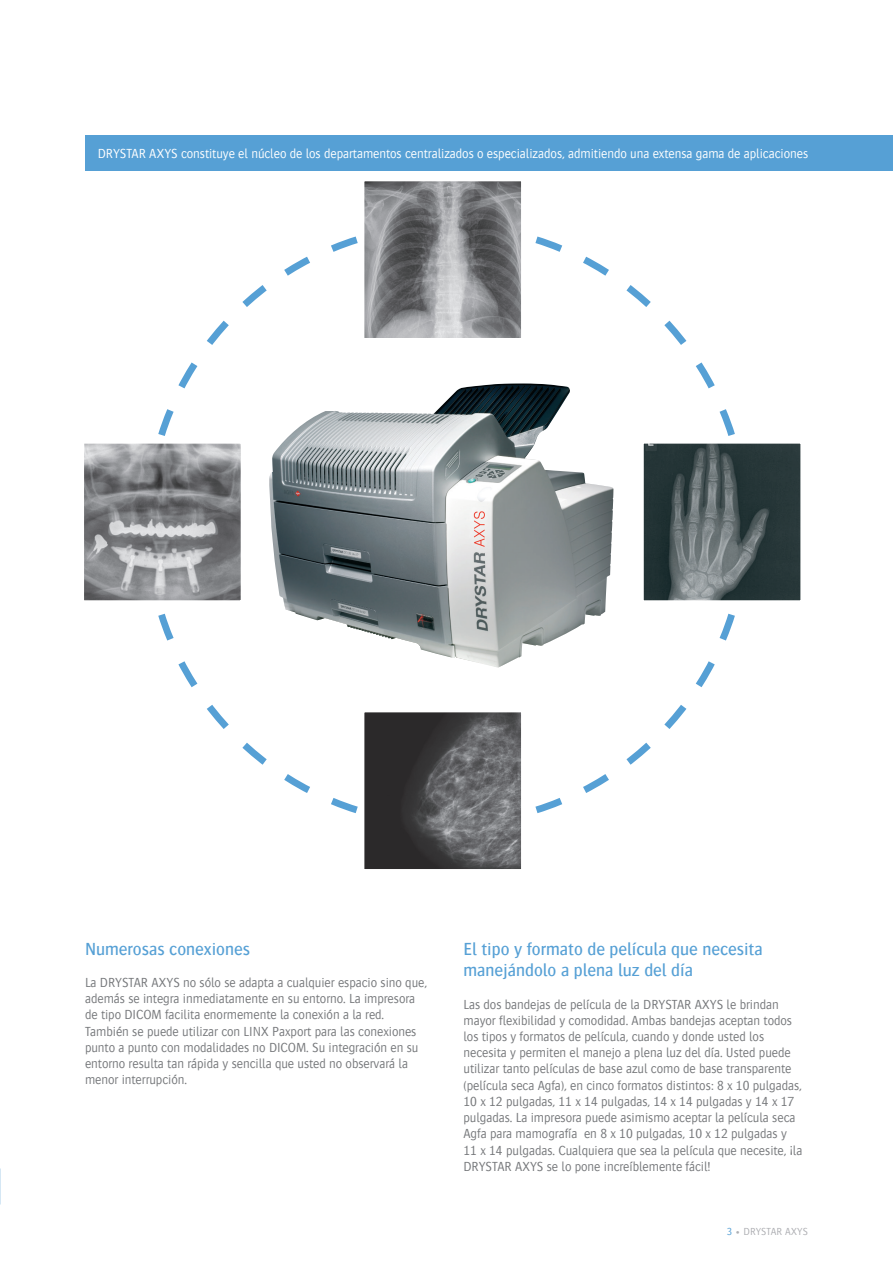
<style>
.page{position:relative;width:893px;height:1263px;background:#fff}
.page>*{position:absolute;margin:0;border:0;box-sizing:border-box;transform-origin:0 0}
.t1{font:500 18px/21.6px "Bosis For Agfa";color:#56a0d5}
.t2{font:300 13.5px/16.2px "Bosis For Agfa";letter-spacing:-.005em;color:#76787b}
.t3{font:300 13.5px "Bosis For Agfa";letter-spacing:-.005em;color:#fff}
.t4{font:300 10.5px "Bosis For Agfa";color:#aeafb3}
.s1{color:#56a0d5}
</style>
<div class="page">
<div style="left:85px;top:135px;width:808px;height:35px;background:#56a0d5"></div>
<svg style="left:158px;top:236px;width:577px;height:577px"></svg>
<img style="left:269px;top:384px;width:274px;height:283px">
<img style="left:366px;top:183px;width:154px;height:154px">
<div style="left:362px;top:179px;width:162px;height:162px;border:3px solid #fff"></div>
<img style="left:645px;top:445px;width:154px;height:154px">
<div style="left:641px;top:441px;width:162px;height:162px;border:3px solid #fff"></div>
<img style="left:85px;top:445px;width:154px;height:154px">
<div style="left:81px;top:441px;width:162px;height:162px;border:3px solid #fff"></div>
<img style="left:366px;top:714px;width:154px;height:154px">
<div style="left:362px;top:710px;width:162px;height:162px;border:3px solid #fff"></div>
<p class="t3" style="left:98px;top:146px;width:712px">DRYSTAR AXYS constituye el núcleo de los departamentos centralizados o especializados, admitiendo una extensa gama de aplicaciones</p>
<h1 class="t1" style="left:85px;top:938px;width:167px">Numerosas conexiones</h1>
<p class="t2" style="left:85px;top:974px;width:344px">La DRYSTAR AXYS no sólo se adapta a cualquier espacio sino que, además se integra inmediatamente en su entorno. La impresora de tipo DICOM facilita enormemente la conexión a la red.<br>También se puede utilizar con LINX Paxport para las conexiones punto a punto con modalidades no DICOM. Su integración en su entorno resulta tan rápida y sencilla que usted no observará la menor interrupción.</p>
<h1 class="t1" style="left:463px;top:938px;width:301px">El tipo y formato de película que necesita manejándolo a plena luz del día</h1>
<p class="t2" style="left:463px;top:996px;width:340px">Las dos bandejas de película de la DRYSTAR AXYS le brindan mayor flexibilidad y comodidad. Ambas bandejas aceptan todos los tipos y formatos de película, cuando y donde usted los necesita y permiten el manejo a plena luz del día. Usted puede utilizar tanto películas de base azul como de base transparente (película seca Agfa), en cinco formatos distintos: 8 x 10 pulgadas, 10 x 12 pulgadas, 11 x 14 pulgadas, 14 x 14 pulgadas y 14 x 17 pulgadas. La impresora puede asimismo aceptar la película seca Agfa para mamografía en 8 x 10 pulgadas, 10 x 12 pulgadas y 11 x 14 pulgadas. Cualquiera que sea la película que necesite, ¡la DRYSTAR AXYS se lo pone increíblemente fácil!</p>
<p class="t4" style="left:727px;top:1226px;width:83px"><span class="s1">3</span> • DRYSTAR AXYS</p>
</div>
